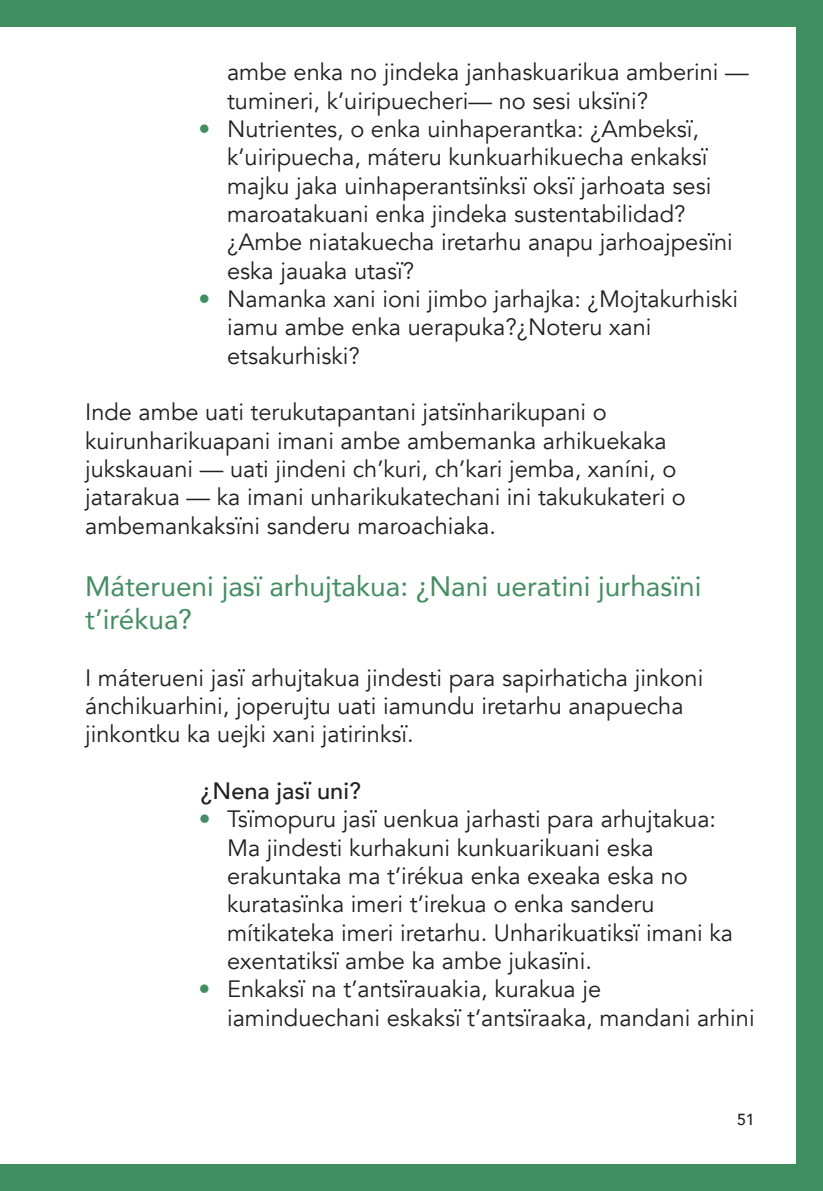
<style>
.page{position:relative;width:823px;height:1191px;background:#fff}
.page>*{position:absolute;margin:0;border:0;box-sizing:border-box;transform-origin:0 0}
.t1{font:28px/33.6px "Avenir";color:#418e60}
.t2{font:23.6px/28.4px "Avenir";color:#231f20}
.t3{font:500 23.6px "Avenir";color:#231f20}
.t4{font:500 16px "Avenir";color:#231f20}
.s1{color:#418e60}
</style>
<div class="page">
<div style="left:0;top:0;width:822px;height:26px;background:#418e60"></div>
<div style="left:0;top:1164px;width:822px;height:27px;background:#418e60"></div>
<div style="left:796px;top:0;width:26px;height:1191px;background:#418e60"></div>
<p class="t2" style="left:227px;top:58px;width:523px">ambe enka no jindeka janhaskuarikua amberini — tumineri, k’uiripuecheri— no sesi uksïni?</p>
<p class="t2" style="left:227px;top:115px;width:507px;text-indent:-28px"><span class="s1">•</span> Nutrientes, o enka uinhaperantka: ¿Ambeksï, k’uiripuecha, máteru kunkuarhikuecha enkaksï majku jaka uinhaperantsïnksï oksï jarhoata sesi maroatakuani enka jindeka sustentabilidad? ¿Ambe niatakuecha iretarhu anapu jarhoajpesïni eska jauaka utasï?</p>
<p class="t2" style="left:227px;top:285px;width:512px;text-indent:-28px"><span class="s1">•</span> Namanka xani ioni jimbo jarhajka: ¿Mojtakurhiski iamu ambe enka uerapuka?¿Noteru xani etsakurhiski?</p>
<p class="t2" style="left:85px;top:398px;width:602px">Inde ambe uati terukutapantani jatsïnharikupani o kuirunharikuapani imani ambe ambemanka arhikuekaka jukskauani — uati jindeni ch’kuri, ch’kari jemba, xaníni, o jatarakua — ka imani unharikukatechani ini takukukateri o ambemankaksïni sanderu maroachiaka.</p>
<p class="t1" style="left:85px;top:568px;width:617px">Máterueni jasï arhujtakua: ¿Nani ueratini jurhasïni t’irékua?</p>
<p class="t2" style="left:85px;top:664px;width:619px">I máterueni jasï arhujtakua jindesti para sapirhaticha jinkoni ánchikuarhini, joperujtu uati iamundu iretarhu anapuecha jinkontku ka uejki xani jatirinksï.</p>
<p class="t3" style="left:201px;top:770px;width:161px">¿Nena jasï uni?</p>
<p class="t2" style="left:227px;top:805px;width:507px;text-indent:-28px"><span class="s1">•</span> Tsïmopuru jasï uenkua jarhasti para arhujtakua:<br>Ma jindesti kurhakuni kunkuarikuani eska erakuntaka ma t’irékua enka exeaka eska no kuratasïnka imeri t’irekua o enka sanderu mítikateka imeri iretarhu. Unharikuatiksï imani ka exentatiksï ambe ka ambe jukasïni.</p>
<p class="t2" style="left:227px;top:975px;width:529px;text-indent:-28px"><span class="s1">•</span> Enkaksï na t’antsïrauakia, kurakua je iaminduechani eskaksï t’antsïraaka, mandani arhini</p>
<p class="t4" style="left:736px;top:1105px;width:19px">51</p>
</div>
